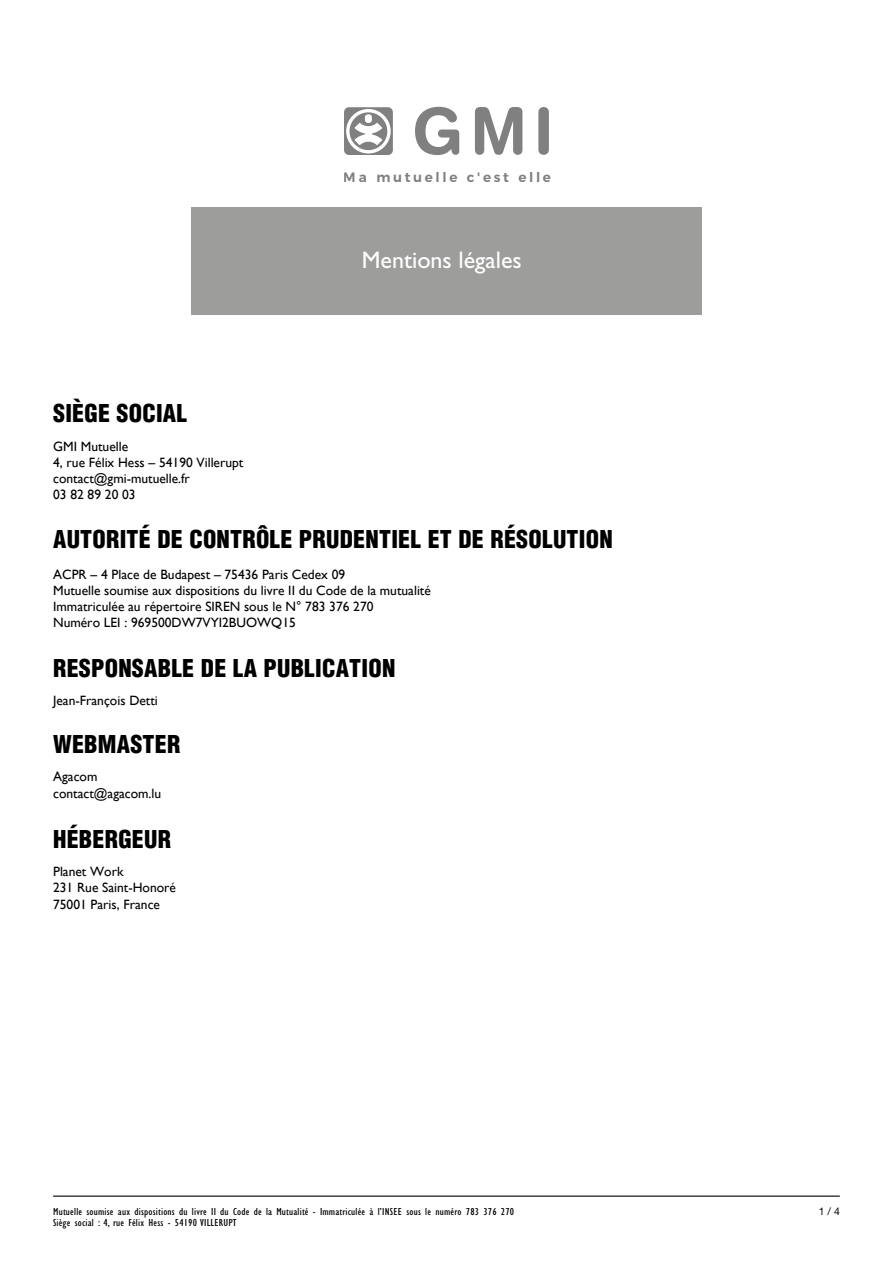
<style>
.page{position:relative;width:893px;height:1263px;background:#fff}
.page>*{position:absolute;margin:0;border:0;box-sizing:border-box;transform-origin:0 0}
.t1{font:900 condensed 24px "Helvetica LT Std";letter-spacing:.01em;color:#000}
.t2{font:24px "Gill Sans Std";color:#fff}
.t3{font:600 13.65px "Montserrat";letter-spacing:.195em;color:#000}
.t4{font:13.5px/16.2px "Gill Sans";color:#000}
.t5{font:condensed 10.5px "Gill Sans Std";letter-spacing:.015em;color:#000;scale:1.12 1}
.t6{font:10.5px "Helvetica Neue LT Std";color:#000}
</style>
<div class="page">
<div style="left:191px;top:207px;width:511px;height:108px;background:#9d9d9c"></div>
<hr style="left:53px;top:1195px;width:787px;height:2px;background:#000">
<svg style="left:415px;top:107px;width:44px;height:48px"></svg>
<svg style="left:475px;top:107px;width:47px;height:48px"></svg>
<div style="left:538px;top:107px;width:11px;height:48px;background:#808080;border-radius:5px"></div>
<svg style="left:344px;top:107px;width:49px;height:48px"></svg>
<p class="t3" style="left:344px;top:166px;width:209px">Ma mutuelle c'est elle</p>
<h1 class="t1" style="left:53px;top:398px;width:136px">SIÈGE SOCIAL</h1>
<p class="t4" style="left:53px;top:438px;width:192px">GMI Mutuelle<br>4, rue Félix Hess – 54190 Villerupt contact@gmi-mutuelle.fr<br>03 82 89 20 03</p>
<h1 class="t2" style="left:362px;top:246px;width:161px">Mentions légales</h1>
<h1 class="t1" style="left:53px;top:523px;width:561px">AUTORITÉ DE CONTRÔLE PRUDENTIEL ET DE RÉSOLUTION</h1>
<p class="t4" style="left:53px;top:566px;width:379px">ACPR – 4 Place de Budapest – 75436 Paris Cedex 09<br>Mutuelle soumise aux dispositions du livre II du Code de la mutualité Immatriculée au répertoire SIREN sous le N° 783 376 270<br>Numéro LEI : 969500DW7VYI2BUOWQ15</p>
<h1 class="t1" style="left:53px;top:653px;width:344px">RESPONSABLE DE LA PUBLICATION</h1>
<p class="t4" style="left:53px;top:692px;width:106px">Jean-François Detti</p>
<h1 class="t1" style="left:53px;top:729px;width:129px">WEBMASTER</h1>
<p class="t4" style="left:53px;top:768px;width:110px">Agacom contact@agacom.lu</p>
<h1 class="t1" style="left:53px;top:824px;width:119px">HÉBERGEUR</h1>
<p class="t4" style="left:53px;top:863px;width:124px">Planet Work<br>231 Rue Saint-Honoré<br>75001 Paris, France</p>
<p class="t5" style="left:53px;top:1206px;width:413px">Mutuelle soumise aux dispositions du livre II du Code de la Mutualité - Immatriculée à l’INSEE sous le numéro 783 376 270</p>
<p class="t6" style="left:819px;top:1205px;width:23px">1 / 4</p>
<p class="t5" style="left:53px;top:1217px;width:165px">Siège social : 4, rue Félix Hess - 54190 VILLERUPT</p>
</div>
